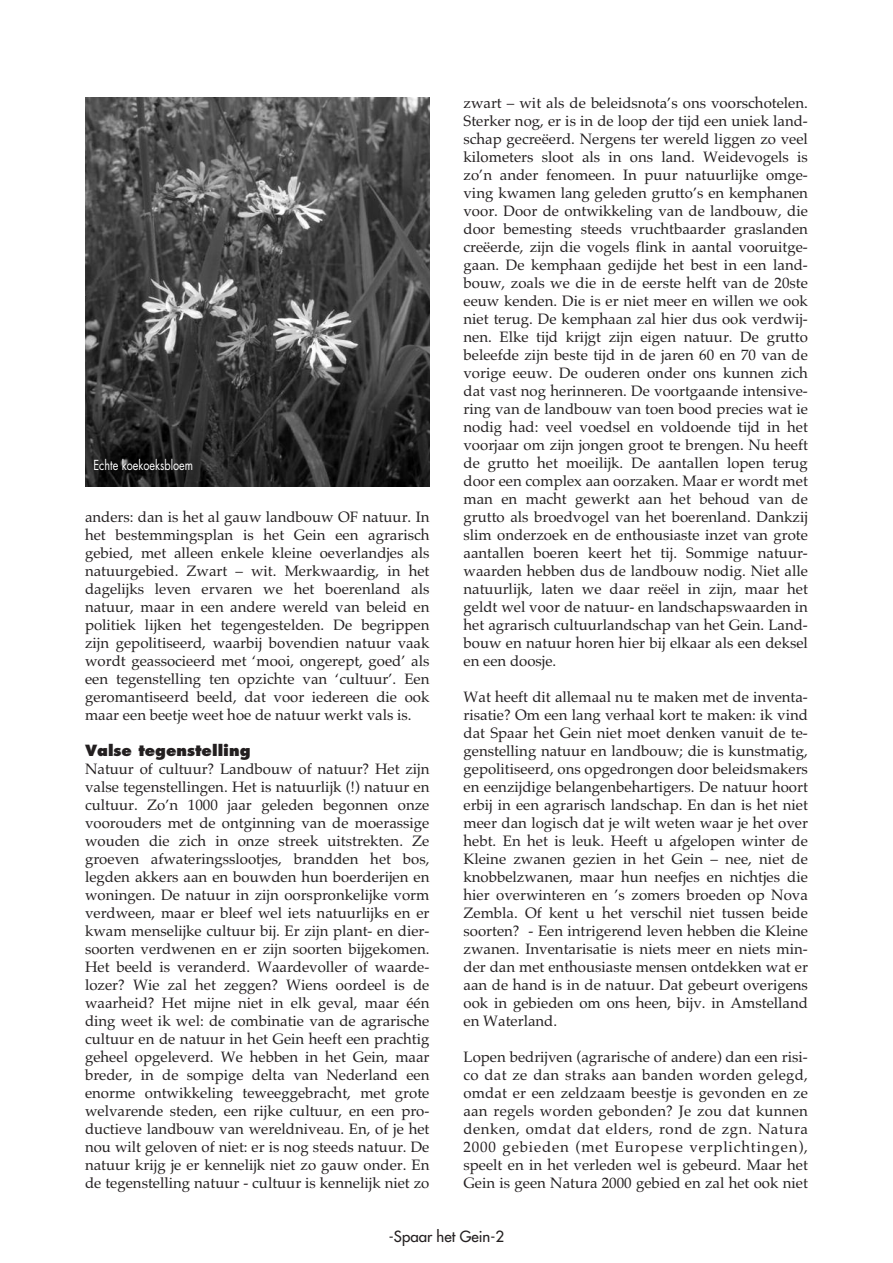
<style>
.page{position:relative;width:893px;height:1263px;background:#fff}
.page>*{position:absolute;margin:0;border:0;box-sizing:border-box;transform-origin:0 0}
.t1{font:15px/18px "Palatino";color:#231f20;text-align:justify}
.t2{font:800 15px "Futura";color:#231f20}
.t3{font:15px "Futura";color:#231f20}
.t4{font:13.5px "Futura";color:#fff;scale:.8 1}
</style>
<div class="page">
<img style="left:85px;top:98px;width:344px;height:388px">
<p class="t4" style="left:94px;top:459px;width:126px">Echte koekoeksbloem</p>
<p class="t1" style="left:85px;top:508px;width:346px">anders: dan is het al gauw landbouw OF natuur. In het bestemmingsplan is het Gein een agrarisch gebied, met alleen enkele kleine oeverlandjes als natuurgebied. Zwart – wit. Merkwaardig, in het dagelijks leven ervaren we het boerenland als natuur, maar in een andere wereld van beleid en politiek lijken het tegengestelden. De begrippen zijn gepolitiseerd, waarbij bovendien natuur vaak wordt geassocieerd met ‘mooi, ongerept, goed’ als een tegenstelling ten opzichte van ‘cultuur’. Een geromantiseerd beeld, dat voor iedereen die ook maar een beetje weet hoe de natuur werkt vals is.</p>
<p class="t2" style="left:85px;top:744px;width:167px">Valse tegenstelling</p>
<p class="t1" style="left:85px;top:760px;width:346px">Natuur of cultuur? Landbouw of natuur? Het zijn valse tegenstellingen. Het is natuurlijk (!) natuur en cultuur. Zo’n 1000 jaar geleden begonnen onze voorouders met de ontginning van de moerassige wouden die zich in onze streek uitstrekten. Ze groeven afwateringsslootjes, brandden het bos, legden akkers aan en bouwden hun boerderijen en woningen. De natuur in zijn oorspronkelijke vorm verdween, maar er bleef wel iets natuurlijks en er kwam menselijke cultuur bij. Er zijn plant- en dier&shy;soorten verdwenen en er zijn soorten bijgekomen.<br>Het beeld is veranderd. Waardevoller of waarde&shy;lozer? Wie zal het zeggen? Wiens oordeel is de waarheid? Het mijne niet in elk geval, maar één ding weet ik wel: de combinatie van de agrarische cultuur en de natuur in het Gein heeft een prachtig geheel opgeleverd. We hebben in het Gein, maar breder, in de sompige delta van Nederland een enorme ontwikkeling teweeggebracht, met grote welvarende steden, een rijke cultuur, en een pro&shy;ductieve landbouw van wereldniveau. En, of je het nou wilt geloven of niet: er is nog steeds natuur. De natuur krijg je er kennelijk niet zo gauw onder. En de tegenstelling natuur - cultuur is kennelijk niet zo</p>
<p class="t1" style="left:463px;top:94px;width:346px">zwart – wit als de beleidsnota’s ons voorschotelen.<br>Sterker nog, er is in de loop der tijd een uniek land&shy;schap gecreëerd. Nergens ter wereld liggen zo veel kilometers sloot als in ons land. Weidevogels is zo’n ander fenomeen. In puur natuurlijke omge&shy;ving kwamen lang geleden grutto’s en kemphanen voor. Door de ontwikkeling van de landbouw, die door bemesting steeds vruchtbaarder graslanden creëerde, zijn die vogels flink in aantal vooruitge&shy;gaan. De kemphaan gedijde het best in een land&shy;bouw, zoals we die in de eerste helft van de 20ste eeuw kenden. Die is er niet meer en willen we ook niet terug. De kemphaan zal hier dus ook verdwij&shy;nen. Elke tijd krijgt zijn eigen natuur. De grutto beleefde zijn beste tijd in de jaren 60 en 70 van de vorige eeuw. De ouderen onder ons kunnen zich dat vast nog herinneren. De voortgaande intensive&shy;ring van de landbouw van toen bood precies wat ie nodig had: veel voedsel en voldoende tijd in het voorjaar om zijn jongen groot te brengen. Nu heeft de grutto het moeilijk. De aantallen lopen terug door een complex aan oorzaken. Maar er wordt met man en macht gewerkt aan het behoud van de grutto als broedvogel van het boerenland. Dankzij slim onderzoek en de enthousiaste inzet van grote aantallen boeren keert het tij. Sommige natuur&shy;waarden hebben dus de landbouw nodig. Niet alle natuurlijk, laten we daar reëel in zijn, maar het geldt wel voor de natuur- en landschapswaarden in het agrarisch cultuurlandschap van het Gein. Land&shy;bouw en natuur horen hier bij elkaar als een deksel en een doosje.</p>
<p class="t1" style="left:463px;top:688px;width:346px">Wat heeft dit allemaal nu te maken met de inventa&shy;risatie? Om een lang verhaal kort te maken: ik vind dat Spaar het Gein niet moet denken vanuit de te&shy;genstelling natuur en landbouw; die is kunstmatig, gepolitiseerd, ons opgedrongen door beleidsmakers en eenzijdige belangenbehartigers. De natuur hoort erbij in een agrarisch landschap. En dan is het niet meer dan logisch dat je wilt weten waar je het over hebt. En het is leuk. Heeft u afgelopen winter de Kleine zwanen gezien in het Gein – nee, niet de knobbelzwanen, maar hun neefjes en nichtjes die hier overwinteren en ’s zomers broeden op Nova Zembla. Of kent u het verschil niet tussen beide soorten? - Een intrigerend leven hebben die Kleine zwanen. Inventarisatie is niets meer en niets min&shy;der dan met enthousiaste mensen ontdekken wat er aan de hand is in de natuur. Dat gebeurt overigens ook in gebieden om ons heen, bijv. in Amstelland en Waterland.</p>
<p class="t1" style="left:463px;top:1048px;width:346px">Lopen bedrijven (agrarische of andere) dan een risi&shy;co dat ze dan straks aan banden worden gelegd, omdat er een zeldzaam beestje is gevonden en ze aan regels worden gebonden? Je zou dat kunnen denken, omdat dat elders, rond de zgn. Natura 2000 gebieden (met Europese verplichtingen), speelt en in het verleden wel is gebeurd. Maar het Gein is geen Natura 2000 gebied en zal het ook niet</p>
<p class="t3" style="left:389px;top:1229px;width:117px">-Spaar het Gein-2</p>
</div>
